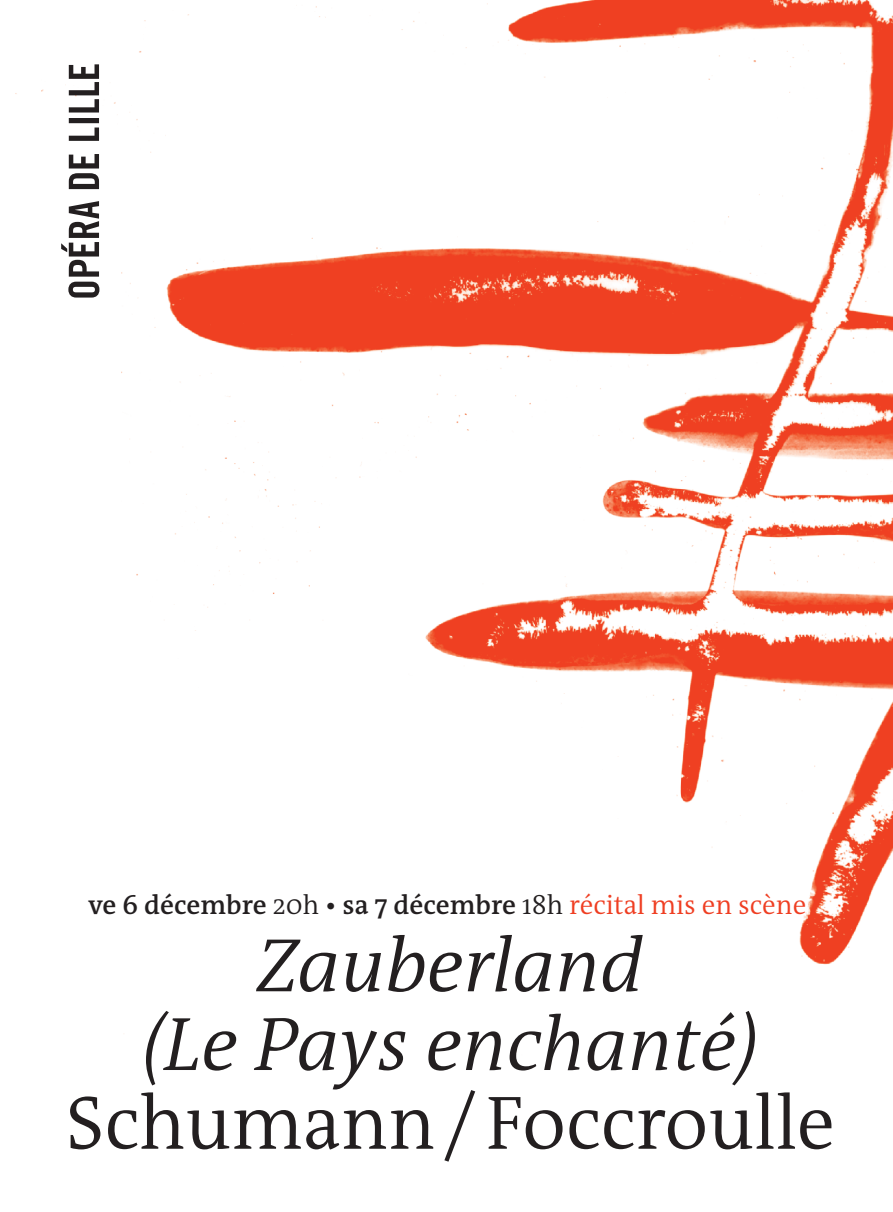
<style>
.page{position:relative;width:893px;height:1212px;background:#fff}
.page>*{position:absolute;margin:0;border:0;box-sizing:border-box;transform-origin:0 0}
.t1{font:italic 300 76.5px/78.8px "The Antiqua B W4";color:#231f20;text-align:center}
.t2{font:300 76.5px "The Antiqua B W4";letter-spacing:-.005em;color:#231f20}
.t3{font:600 27px "The Antiqua B W6";color:#231f20}
.s1{font-family:"The Antiqua B W4";font-weight:300}
.s2{font-family:"The Antiqua B W4";font-weight:300;color:#ef3e22}
</style>
<div class="page">
<img style="left:15px;top:0;width:878px;height:1053px">
<svg style="left:61px;top:64px;width:38px;height:234px"></svg>
<p class="t3" style="left:88px;top:887px;width:720px">ve 6 décembre <span class="s1">20h</span> • sa 7 décembre <span class="s1">18h</span> <span class="s2">récital mis en scène</span></p>
<h1 class="t1" style="left:141px;top:926px;width:619px">Zauberland<br>(Le Pays enchanté)</h1>
<h1 class="t2" style="left:66px;top:1074px;width:771px">Schumann / Foccroulle</h1>
</div>
